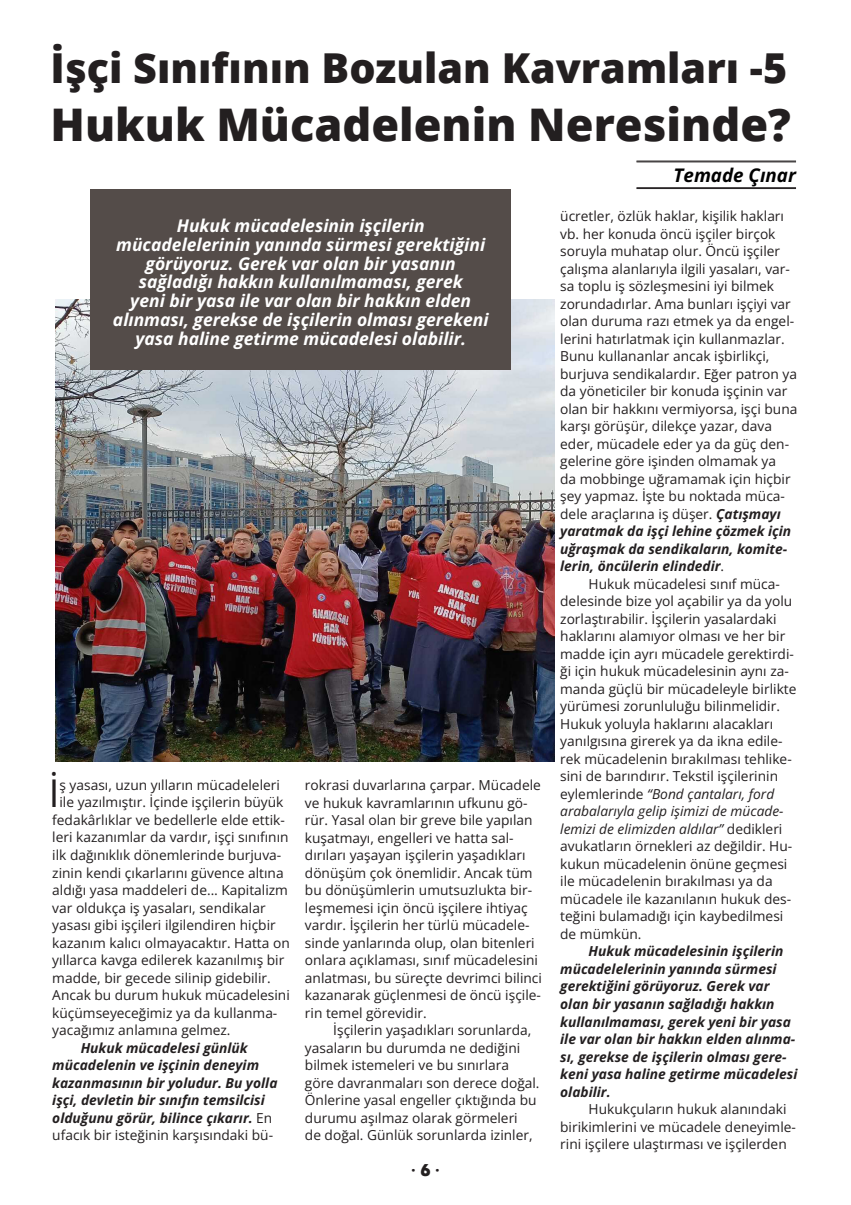
<style>
.page{position:relative;width:851px;height:1205px;background:#fff}
.page>*{position:absolute;margin:0;border:0;box-sizing:border-box;transform-origin:0 0}
.t1{font:800 45px "Open Sans";color:#231f20}
.t2{font:800 41.25px "Open Sans";color:#231f20}
.t3{font:38.25px "Open Sans";color:#231f20}
.t4{font:italic 18.75px "Open Sans";color:#000}
.t5{font:italic 17.5px/18.8px "Open Sans";color:#fff;text-align:center}
.t6{font:16.25px "Open Sans";color:#231f20}
.t7{font:13.75px/17.5px "Open Sans";color:#231f20}
.t8{font:italic 13.75px/17.5px "Open Sans";color:#231f20}
.s1{font-style:normal}
.s2{font-family:"Revue BT"}
.s3{font-style:italic}
</style>
<div class="page">
<img style="left:55px;top:299px;width:499px;height:463px">
<hr style="left:636px;top:161px;width:159px;height:1px;background:#231f20">
<hr style="left:636px;top:162px;width:159px;height:1px;background:#231f20">
<hr style="left:636px;top:187px;width:159px;height:1px;background:#231f20">
<hr style="left:636px;top:188px;width:159px;height:1px;background:#231f20">
<div style="left:91px;top:189px;width:419px;height:180px;background:#544c49"></div>
<h2 class="t2" style="left:50px;top:37px;width:738px">İşçi Sınıfının Bozulan Kavramları -5</h2>
<h1 class="t1" style="left:50px;top:90px;width:741px">Hukuk Mücadelenin Neresinde?</h1>
<h3 class="t4" style="left:673px;top:162px;width:124px">Temade Çınar</h3>
<p class="t5" style="left:113px;top:216px;width:377px">Hukuk mücadelesinin işçilerin mücadelelerinin yanında sürmesi gerektiğini görüyoruz. Gerek var olan bir yasanın sağladığı hakkın kullanılmaması, gerek<br>yeni bir yasa ile var olan bir hakkın elden alınması, gerekse de işçilerin olması gerekeni yasa haline getirme mücadelesi olabilir.</p>
<h3 class="t3" style="left:49px;top:767px;width:12px">İ</h3>
<p class="t7" style="left:59px;top:776px;width:222px">ş yasası, uzun yılların mücadeleleri</p>
<p class="t7" style="left:59px;top:793px;width:225px">ile yazılmıştır. İçinde işçilerin büyük</p>
<p class="t7" style="left:52px;top:811px;width:234px">fedakârlıklar ve bedellerle elde ettik-</p>
<p class="t7" style="left:52px;top:828px;width:238px">leri kazanımlar da vardır, işçi sınıfının</p>
<p class="t7" style="left:52px;top:846px;width:230px">ilk dağınıklık dönemlerinde burjuva-</p>
<p class="t7" style="left:52px;top:863px;width:233px">zinin kendi çıkarlarını güvence altına</p>
<p class="t7" style="left:52px;top:881px;width:237px">aldığı yasa maddeleri de… Kapitalizm</p>
<p class="t7" style="left:52px;top:898px;width:215px">var oldukça iş yasaları, sendikalar</p>
<p class="t7" style="left:52px;top:916px;width:225px">yasası gibi işçileri ilgilendiren hiçbir</p>
<p class="t7" style="left:52px;top:933px;width:239px">kazanım kalıcı olmayacaktır. Hatta on</p>
<p class="t7" style="left:52px;top:951px;width:233px">yıllarca kavga edilerek kazanılmış bir</p>
<p class="t7" style="left:52px;top:968px;width:220px">madde, bir gecede silinip gidebilir.</p>
<p class="t7" style="left:52px;top:986px;width:239px">Ancak bu durum hukuk mücadelesini</p>
<p class="t7" style="left:52px;top:1003px;width:226px">küçümseyeceğimiz ya da kullanma-</p>
<p class="t7" style="left:52px;top:1021px;width:180px">yacağımız anlamına gelmez.</p>
<p class="t8" style="left:52px;top:1038px;width:227px;text-indent:28px">Hukuk mücadelesi günlük mücadelenin ve işçinin deneyim kazanmasının bir yoludur. Bu yolla işçi, devletin bir sınıfın temsilcisi olduğunu görür, bilince çıkarır. <span class="s1">En ufacık bir isteğinin karşısındaki bü-</span></p>
<p class="t7" style="left:305px;top:776px;width:238px">rokrasi duvarlarına çarpar. Mücadele ve hukuk kavramlarının ufkunu gö&shy;rür. Yasal olan bir greve bile yapılan kuşatmayı, engelleri ve hatta sal&shy;dırıları yaşayan işçilerin yaşadıkları dönüşüm çok önemlidir. Ancak tüm bu dönüşümlerin umutsuzlukta bir&shy;leşmemesi için öncü işçilere ihtiyaç vardır. İşçilerin her türlü mücadele&shy;sinde yanlarında olup, olan bitenleri onlara açıklaması, sınıf mücadelesini anlatması, bu süreçte devrimci bilinci kazanarak güçlenmesi de öncü işçile&shy;rin temel görevidir.</p>
<p class="t7" style="left:305px;top:1021px;width:236px;text-indent:28px">İşçilerin yaşadıkları sorunlarda, yasaların bu durumda ne dediğini bilmek istemeleri ve bu sınırlara göre davranmaları son derece doğal.<br>Önlerine yasal engeller çıktığında bu durumu aşılmaz olarak görmeleri<br>de doğal. Günlük sorunlarda izinler,</p>
<p class="t6" style="left:411px;top:1159px;width:30px">· <span class="s2">6</span> ·</p>
<p class="t7" style="left:560px;top:207px;width:239px">ücretler, özlük haklar, kişilik hakları vb. her konuda öncü işçiler birçok soruyla muhatap olur. Öncü işçiler çalışma alanlarıyla ilgili yasaları, var&shy;sa toplu iş sözleşmesini iyi bilmek zorundadırlar. Ama bunları işçiyi var olan duruma razı etmek ya da engel&shy;lerini hatırlatmak için kullanmazlar.<br>Bunu kullananlar ancak işbirlikçi, burjuva sendikalardır. Eğer patron ya da yöneticiler bir konuda işçinin var olan bir hakkını vermiyorsa, işçi buna karşı görüşür, dilekçe yazar, dava eder, mücadele eder ya da güç den&shy;gelerine göre işinden olmamak ya<br>da mobbinge uğramamak için hiçbir şey yapmaz. İşte bu noktada müca&shy;dele araçlarına iş düşer. <span class="s3">Çatışmayı yaratmak da işçi lehine çözmek için uğraşmak da sendikaların, komite&shy;lerin, öncülerin elindedir</span>.</p>
<p class="t7" style="left:560px;top:575px;width:238px;text-indent:28px">Hukuk mücadelesi sınıf müca&shy;delesinde bize yol açabilir ya da yolu zorlaştırabilir. İşçilerin yasalardaki haklarını alamıyor olması ve her bir madde için ayrı mücadele gerektirdi&shy;ği için hukuk mücadelesinin aynı za&shy;manda güçlü bir mücadeleyle birlikte yürümesi zorunluluğu bilinmelidir.<br>Hukuk yoluyla haklarını alacakları yanılgısına girerek ya da ikna edile&shy;rek mücadelenin bırakılması tehlike&shy;sini de barındırır. Tekstil işçilerinin eylemlerinde <span class="s3">“Bond çantaları, ford arabalarıyla gelip işimizi de mücade&shy;lemizi de elimizden aldılar”</span> dedikleri avukatların örnekleri az değildir. Hu&shy;kukun mücadelenin önüne geçmesi ile mücadelenin bırakılması ya da mücadele ile kazanılanın hukuk des&shy;teğini bulamadığı için kaybedilmesi de mümkün.</p>
<p class="t8" style="left:560px;top:942px;width:239px;text-indent:28px">Hukuk mücadelesinin işçilerin mücadelelerinin yanında sürmesi gerektiğini görüyoruz. Gerek var olan bir yasanın sağladığı hakkın kullanılmaması, gerek yeni bir yasa ile var olan bir hakkın elden alınma&shy;sı, gerekse de işçilerin olması gere&shy;keni yasa haline getirme mücadelesi olabilir.</p>
<p class="t7" style="left:560px;top:1100px;width:237px;text-indent:28px">Hukukçuların hukuk alanındaki birikimlerini ve mücadele deneyimle&shy;rini işçilere ulaştırması ve işçilerden</p>
</div>
